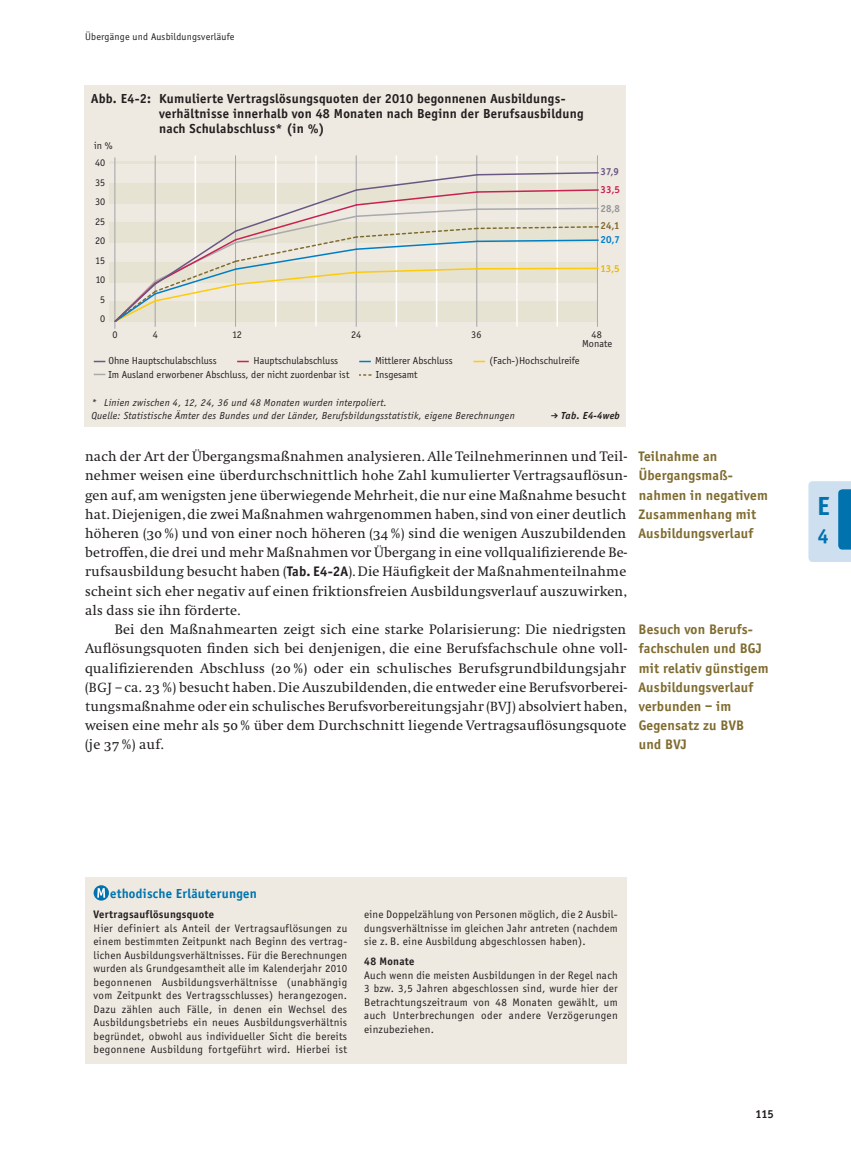
<style>
.page{position:relative;width:851px;height:1149px;background:#fff}
.page>*{position:absolute;margin:0;border:0;box-sizing:border-box;transform-origin:0 0}
.t1{font:700 27px "Officina Sans";color:#0073ae}
.t2{font:700 21px "Officina Sans";color:#0073ae}
.t3{font:14.25px/19.2px "Swift O";letter-spacing:.01em;color:#231f20;text-align:justify}
.t4{font:700 14.25px/19.2px "Officina Sans";letter-spacing:.015em;color:#806c30}
.t5{font:700 13.5px/15px "Officina Sans";letter-spacing:.02em;color:#231f20}
.t6{font:700 13.5px "Officina Sans";letter-spacing:.02em;color:#0073ae}
.t7{font:700 12px "Officina Sans";color:#231f20}
.t8{font:11.25px/13.5px "Officina Sans";letter-spacing:.025em;color:#231f20;text-align:justify}
.t9{font:700 11.25px "Officina Sans";letter-spacing:.025em;color:#231f20}
.t10{font:10.5px/19.5px "Officina Sans";color:#231f20;text-align:center}
.t11{font:italic 10.5px/13.5px "Officina Sans";letter-spacing:.025em;color:#231f20}
.t12{font:italic 700 10.5px "Officina Sans";letter-spacing:.025em;color:#231f20}
.t13{font:700 10.5px "Officina Sans";color:#695884}
.t14{font:700 10.5px "Officina Sans";color:#c72252}
.t15{font:700 10.5px "Officina Sans";color:#939598}
.t16{font:700 10.5px "Officina Sans";color:#806c30}
.t17{font:700 10.5px "Officina Sans";color:#007ec5}
.t18{font:700 10.5px "Officina Sans";color:#e8b809}
.t19{font:10.2px "Officina Sans";letter-spacing:.02em;color:#231f20}
.s1{font-family:"Pfeile";font-weight:400;font-style:normal;font-size:9.75px}
.s2{font-family:"Officina Sans";font-weight:700}
.s3{font-size:13.8px}
</style>
<div class="page">
<svg style="left:808px;top:481px;width:42px;height:81px;background:#a4c9e1"></svg>
<div style="left:85px;top:85px;width:541px;height:342px;background:#efeae1"></div>
<hr style="left:109px;top:162px;width:489px;height:2px;background:#e7e3d3">
<hr style="left:114px;top:157px;width:1px;height:171px;background:#a8a9ad">
<hr style="left:194px;top:155px;width:2px;height:171px;background:#fff">
<hr style="left:155px;top:155px;width:1px;height:171px;background:#a8a9ad">
<hr style="left:275px;top:155px;width:1px;height:171px;background:#fff">
<hr style="left:315px;top:155px;width:2px;height:171px;background:#fff">
<hr style="left:395px;top:155px;width:2px;height:171px;background:#fff">
<hr style="left:235px;top:155px;width:1px;height:171px;background:#a8a9ad">
<hr style="left:356px;top:155px;width:1px;height:171px;background:#a8a9ad">
<hr style="left:476px;top:155px;width:1px;height:171px;background:#a8a9ad">
<hr style="left:436px;top:155px;width:1px;height:171px;background:#fff">
<hr style="left:516px;top:155px;width:1px;height:171px;background:#fff">
<hr style="left:556px;top:155px;width:2px;height:171px;background:#fff">
<hr style="left:597px;top:155px;width:1px;height:171px;background:#a8a9ad">
<svg style="left:94px;top:360px;width:11px;height:2px"></svg>
<svg style="left:237px;top:360px;width:12px;height:2px"></svg>
<svg style="left:359px;top:360px;width:12px;height:2px"></svg>
<svg style="left:473px;top:360px;width:12px;height:2px"></svg>
<svg style="left:94px;top:373px;width:11px;height:2px"></svg>
<svg style="left:113px;top:171px;width:486px;height:152px"></svg>
<div style="left:85px;top:877px;width:541px;height:186px;background:#efeae1"></div>
<svg style="left:94px;top:884px;width:15px;height:16px"></svg>
<svg style="left:97px;top:887px;width:8px;height:10px"></svg>
<p class="t19" style="left:85px;top:30px;width:151px">Übergänge und Ausbildungsverläufe</p>
<p class="t5" style="left:159px;top:91px;width:426px;text-indent:-68px">Abb. E4-2: Kumulierte Vertragslösungsquoten der 2010 begonnenen Ausbildungs&shy;verhältnisse innerhalb von 48 Monaten nach Beginn der Berufsausbildung nach Schulabschluss* (in %)</p>
<p class="t10" style="left:94px;top:137px;width:20px;line-height:17.1px;text-align:left">in %<br>40</p>
<p class="t10" style="left:95px;top:172px;width:12px">35<br>30<br>25<br>20<br>15<br>10<br>5<br>0</p>
<p class="t10" style="left:108px;top:350px;width:110px">Ohne Hauptschulabschluss</p>
<p class="t10" style="left:253px;top:350px;width:86px">Hauptschulabschluss</p>
<p class="t10" style="left:375px;top:350px;width:79px">Mittlerer Abschluss</p>
<p class="t10" style="left:489px;top:350px;width:92px">(Fach-)Hochschulreife</p>
<p class="t10" style="left:108px;top:365px;width:243px">Im Ausland erworbener Abschluss, der nicht zuordenbar ist</p>
<p class="t10" style="left:376px;top:365px;width:43px">Insgesamt</p>
<p class="t13" style="left:600px;top:165px;width:20px">37,9</p>
<p class="t14" style="left:600px;top:183px;width:21px">33,5</p>
<p class="t15" style="left:600px;top:202px;width:21px">28,8</p>
<p class="t16" style="left:600px;top:219px;width:21px">24,1</p>
<p class="t17" style="left:600px;top:233px;width:21px">20,7</p>
<p class="t18" style="left:600px;top:262px;width:21px">13,5</p>
<p class="t10" style="left:112px;top:324px;width:7px">0</p>
<p class="t10" style="left:153px;top:324px;width:7px">4</p>
<p class="t10" style="left:232px;top:324px;width:12px">12</p>
<p class="t10" style="left:351px;top:324px;width:12px">24</p>
<p class="t10" style="left:471px;top:324px;width:12px">36</p>
<p class="t10" style="left:582px;top:329px;width:32px;line-height:9.6px">48<br>Monate</p>
<p class="t11" style="left:91px;top:395px;width:424px">* Linien zwischen 4, 12, 24, 36 und 48 Monaten wurden interpoliert.<br>Quelle: Statistische Ämter des Bundes und der Länder, Berufsbildungsstatistik, eigene Berechnungen</p>
<p class="t12" style="left:550px;top:409px;width:71px"><span class="s1">k</span> Tab. E4-4web</p>
<p class="t3" style="left:85px;top:447px;width:543px">nach der Art der Übergangsmaßnahmen analysieren. Alle Teilnehmerinnen und Teil&shy;nehmer weisen eine überdurchschnittlich hohe Zahl kumulierter Vertragsauflösun&shy;gen auf, am wenigsten jene überwiegende Mehrheit, die nur eine Maßnahme besucht hat. Diejenigen, die zwei Maßnahmen wahrgenommen haben, sind von einer deutlich höheren (30 %) und von einer noch höheren (34%) sind die wenigen Auszubildenden betroffen, die drei und mehr Maßnahmen vor Übergang in eine vollqualifizierende Be&shy;rufsausbildung besucht haben (<span class="s2">Tab. E4-2A</span>). Die Häufigkeit der Maßnahmenteilnahme scheint sich eher negativ auf einen friktionsfreien Ausbildungsverlauf auszuwirken, als dass sie ihn förderte.</p>
<p class="t3" style="left:85px;top:620px;width:543px;text-indent:30px">Bei den Maßnahmearten zeigt sich eine starke Polarisierung: Die niedrigsten Auflösungsquoten finden sich bei denjenigen, die eine Berufsfachschule ohne voll&shy;qualifizierenden Abschluss (20 %) oder ein schulisches Berufsgrundbildungsjahr (<span class="s3">BGJ</span> – ca. 23 %) besucht haben. Die Auszubildenden, die entweder eine Berufsvorberei&shy;tungsmaßnahme oder ein schulisches Berufsvorbereitungsjahr (<span class="s3">BVJ</span>) absolviert haben, weisen eine mehr als 50 % über dem Durchschnitt liegende Vertragsauflösungsquote (je 37 %) auf.</p>
<p class="t4" style="left:638px;top:446px;width:131px">Teilnahme an<br>Übergangsmaß&shy;nahmen in negativem<br>Zusammenhang mit<br>Ausbildungsverlauf</p>
<p class="t4" style="left:638px;top:619px;width:131px">Besuch von Berufs&shy;fachschulen und BGJ mit relativ günstigem<br>Ausbildungsverlauf verbunden – im<br>Gegensatz zu BVB und BVJ</p>
<h1 class="t1" style="left:816px;top:489px;width:14px">E</h1>
<h2 class="t2" style="left:817px;top:523px;width:12px">4</h2>
<p class="t6" style="left:110px;top:884px;width:148px">ethodische Erläuterungen</p>
<p class="t9" style="left:94px;top:907px;width:122px">Vertragsauflösungsquote</p>
<p class="t8" style="left:94px;top:920px;width:255px">Hier definiert als Anteil der Vertragsauflösungen zu einem bestimmten Zeitpunkt nach Beginn des vertrag&shy;lichen Ausbildungsverhältnisses. Für die Berechnungen wurden als Grundgesamtheit alle im Kalenderjahr 2010 begonnenen Ausbildungsverhältnisse (unabhängig vom Zeitpunkt des Vertragsschlusses) herangezogen.<br>Dazu zählen auch Fälle, in denen ein Wechsel des Ausbildungsbetriebs ein neues Ausbildungsverhältnis begründet, obwohl aus individueller Sicht die bereits begonnene Ausbildung fortgeführt wird. Hierbei ist</p>
<p class="t8" style="left:364px;top:907px;width:255px">eine Doppelzählung von Personen möglich, die 2 Ausbil&shy;dungsverhältnisse im gleichen Jahr antreten (nachdem sie z. B. eine Ausbildung abgeschlossen haben).</p>
<p class="t9" style="left:364px;top:954px;width:52px">48 Monate</p>
<p class="t8" style="left:364px;top:968px;width:255px">Auch wenn die meisten Ausbildungen in der Regel nach 3 bzw. 3,5 Jahren abgeschlossen sind, wurde hier der Betrachtungszeitraum von 48 Monaten gewählt, um auch Unterbrechungen oder andere Verzögerungen einzubeziehen.</p>
<p class="t7" style="left:755px;top:1106px;width:20px">115</p>
</div>
